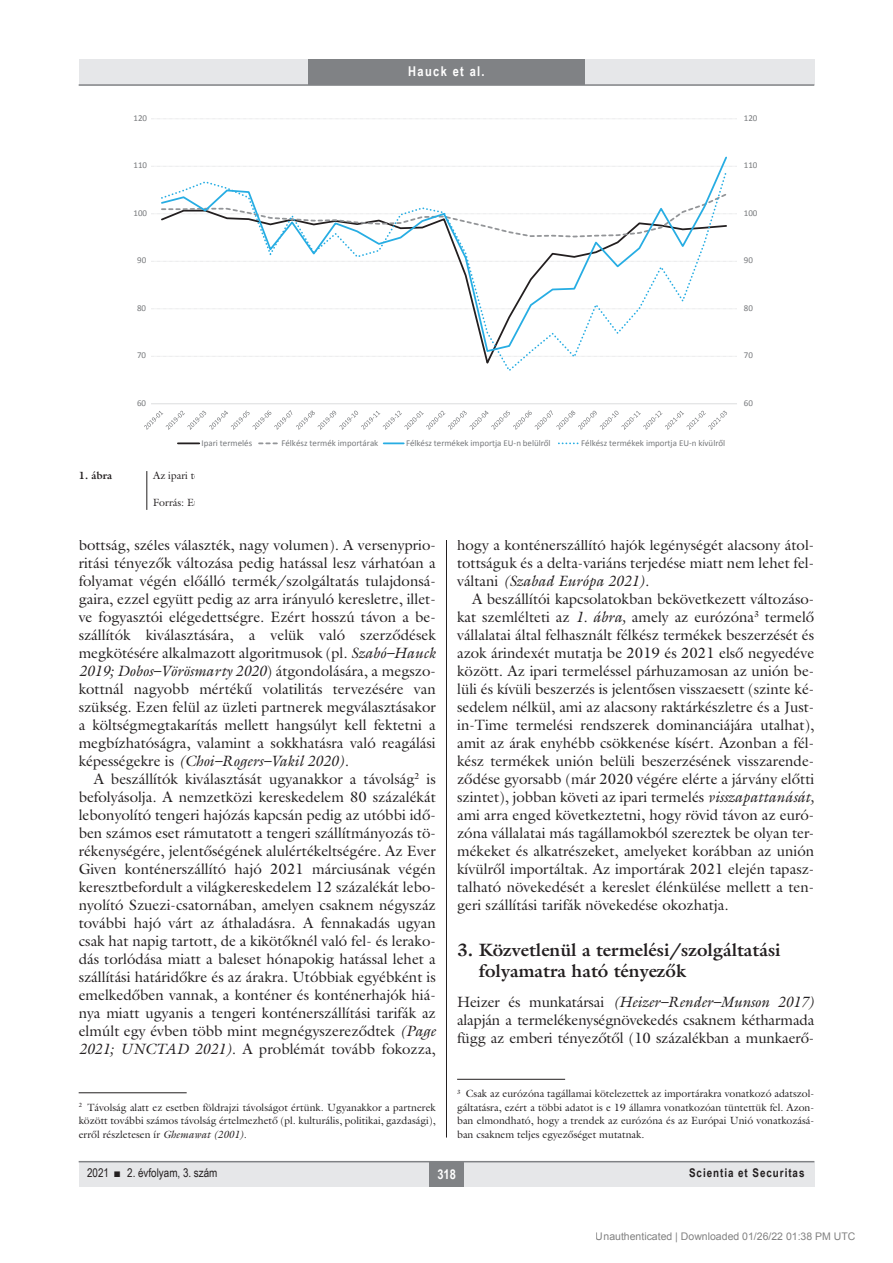
<style>
.page{position:relative;width:893px;height:1263px;background:#fff}
.page>*{position:absolute;margin:0;border:0;box-sizing:border-box;transform-origin:0 0}
.alcimbold{font:700 18px/21.6px "Galliard Reg";color:#231f20}
.Body_Text{font:15px/18px "Galliard Reg";color:#231f20;text-align:justify}
.Body_tompa{font:15px/18px "Galliard Reg";letter-spacing:-.01em;color:#231f20;text-align:justify}
.oldalszam{font:700 13.5px "Arial Narrow";letter-spacing:.1em;color:#fff}
.t1{font:12px "Arial Narrow";color:#231f20}
.t2{font:700 12px "Arial Narrow";letter-spacing:.08em;color:#231f20}
.kepalairas2{font:10.5px/13.5px "Galliard Reg";color:#231f20;text-align:justify}
.t3{font:10.5px "Arial";color:rgb(0 0 0/.5)}
.kepalairas1{font:700 10.5px "Galliard Reg";color:#231f20}
.t4{font:9px "Calibri";color:#76787b}
.s1{font-style:italic}
</style>
<div class="page">
<div style="left:79px;top:1161px;width:735px;height:25px;background:#e6e7e9"></div>
<hr style="left:79px;top:1161px;width:735px;height:1px;background:#808285">
<div style="left:430px;top:1161px;width:34px;height:25px;background:#808285"></div>
<div style="left:79px;top:60px;width:735px;height:25px;background:#e6e7e9"></div>
<div style="left:308px;top:60px;width:277px;height:25px;background:#808285"></div>
<hr style="left:79px;top:84px;width:735px;height:2px;background:#808285">
<hr style="left:446px;top:111px;width:1px;height:1026px;background:#231f20">
<hr style="left:79px;top:1092px;width:108px;height:1px;background:#231f20">
<hr style="left:457px;top:1079px;width:108px;height:1px;background:#231f20">
<svg style="left:151px;top:356px;width:586px;height:1px"></svg>
<svg style="left:151px;top:308px;width:586px;height:1px"></svg>
<svg style="left:151px;top:261px;width:586px;height:1px"></svg>
<svg style="left:151px;top:166px;width:586px;height:1px"></svg>
<svg style="left:151px;top:118px;width:586px;height:1px"></svg>
<hr style="left:151px;top:403px;width:586px;height:1px;background:#dcdddf">
<svg style="left:160px;top:155px;width:568px;height:14px"></svg>
<svg style="left:160px;top:169px;width:568px;height:204px"></svg>
<svg style="left:144px;top:410px;width:583px;height:20px"></svg>
<hr style="left:178px;top:442px;width:21px;height:2px;background:#231f20">
<svg style="left:259px;top:442px;width:19px;height:2px"></svg>
<hr style="left:384px;top:442px;width:20px;height:2px;background:#27ade3">
<svg style="left:559px;top:442px;width:20px;height:2px"></svg>
<hr style="left:146px;top:471px;width:1px;height:39px;background:#231f20">
<div style="left:196px;top:463px;width:697px;height:63px;background:#fff"></div>
<p class="t4" style="left:133px;top:112px;width:15px">120</p>
<p class="t4" style="left:133px;top:160px;width:15px">110</p>
<p class="t4" style="left:133px;top:207px;width:15px">100</p>
<p class="t4" style="left:137px;top:255px;width:11px">90</p>
<p class="t4" style="left:137px;top:302px;width:11px">80</p>
<p class="t4" style="left:137px;top:350px;width:11px">70</p>
<p class="t4" style="left:137px;top:397px;width:11px">60</p>
<p class="kepalairas1" style="left:79px;top:469px;width:35px">1. ábra</p>
<p class="oldalszam" style="left:408px;top:61px;width:78px">Hauck et al.</p>
<p class="t4" style="left:201px;top:437px;width:52px">Ipari termelés</p>
<p class="t4" style="left:281px;top:437px;width:99px">Félkész termék importárak</p>
<p class="t4" style="left:406px;top:437px;width:146px">Félkész termékek importja EU-n belülről</p>
<p class="t4" style="left:581px;top:437px;width:145px">Félkész termékek importja EU-n kívülről</p>
<p class="t4" style="left:744px;top:112px;width:15px">120</p>
<p class="t4" style="left:744px;top:160px;width:15px">110</p>
<p class="t4" style="left:744px;top:207px;width:15px">100</p>
<p class="t4" style="left:744px;top:255px;width:11px">90</p>
<p class="t4" style="left:744px;top:302px;width:11px">80</p>
<p class="t4" style="left:744px;top:350px;width:11px">70</p>
<p class="t4" style="left:744px;top:397px;width:11px">60</p>
<p class="Body_Text" style="left:79px;top:536px;width:359px">bottság, széles választék, nagy volumen). A versenyprio&shy;ritási tényezők változása pedig hatással lesz várhatóan a folyamat végén előálló termék/szolgáltatás tulajdonsá&shy;gaira, ezzel együtt pedig az arra irányuló keresletre, illet&shy;ve fogyasztói elégedettségre. Ezért hosszú távon a be&shy;szállítók kiválasztására, a velük való szerződések megkötésére alkalmazott algoritmusok (pl. <span class="s1">Szabó–Hauck 2019; Dobos–Vörösmarty 2020</span>) átgondolására, a megszo&shy;kottnál nagyobb mértékű volatilitás tervezésére van szükség. Ezen felül az üzleti partnerek megválasztásakor a költségmegtakarítás mellett hangsúlyt kell fektetni a megbízhatóságra, valamint a sokkhatásra való reagálási képességekre is <span class="s1">(Choi–Rogers–Vakil 2020).</span></p>
<p class="Body_Text" style="left:79px;top:770px;width:359px;text-indent:15px">A beszállítók kiválasztását ugyanakkor a távolság<sup>2</sup> is befolyásolja. A nemzetközi kereskedelem 80 százalékát lebonyolító tengeri hajózás kapcsán pedig az utóbbi idő&shy;ben számos eset rámutatott a tengeri szállítmányozás tö&shy;rékenységére, jelentőségének alulértékeltségére. Az Ever Given konténerszállító hajó 2021 márciusának végén keresztbefordult a világkereskedelem 12 százalékát lebo&shy;nyolító Szuezi-csatornában, amelyen csaknem négyszáz további hajó várt az áthaladásra. A fennakadás ugyan csak hat napig tartott, de a kikötőknél való fel- és lerako&shy;dás torlódása miatt a baleset hónapokig hatással lehet a szállítási határidőkre és az árakra. Utóbbiak egyébként is emelkedőben vannak, a konténer és konténerhajók hiá&shy;nya miatt ugyanis a tengeri konténerszállítási tarifák az elmúlt egy évben több mint megnégyszereződtek <span class="s1">(Page 2021; UNCTAD 2021).</span> A problémát tovább fokozza,</p>
<p class="kepalairas2" style="left:79px;top:1100px;width:359px"><sup>2</sup> Távolság alatt ez esetben földrajzi távolságot értünk. Ugyanakkor a partnerek között további számos távolság értelmezhető (pl. kulturális, politikai, gazdasági), erről részletesen ír <span class="s1">Ghemawat (2001).</span></p>
<p class="Body_Text" style="left:457px;top:536px;width:359px">hogy a konténerszállító hajók legénységét alacsony átol&shy;tottságuk és a delta-variáns terjedése miatt nem lehet fel&shy;váltani <span class="s1">(Szabad Európa 2021).</span></p>
<p class="Body_Text" style="left:457px;top:590px;width:359px;text-align:left;text-indent:15px">A beszállítói kapcsolatokban bekövetkezett változáso&shy;kat szemlélteti az <span class="s1">1. ábra,</span> amely az eurózóna<sup>3</sup> termelő vállalatai által felhasznált félkész termékek beszerzését és azok árindexét mutatja be 2019 és 2021 első negyedéve között. Az ipari termeléssel párhuzamosan az unión be&shy;lüli és kívüli beszerzés is jelentősen visszaesett (szinte ké&shy;sedelem nélkül, ami az alacsony raktárkészletre és a Just&shy;in-Time termelési rendszerek dominanciájára utalhat), amit az árak enyhébb csökkenése kísért. Azonban a fél&shy;kész termékek unión belüli beszerzésének visszarende&shy;ződése gyorsabb (már 2020 végére elérte a járvány előtti szintet), jobban követi az ipari termelés <span class="s1">visszapattanását, </span>ami arra enged következtetni, hogy rövid távon az euró&shy;zóna vállalatai más tagállamokból szereztek be olyan ter&shy;mékeket és alkatrészeket, amelyeket korábban az unión kívülről importáltak. Az importárak 2021 elején tapasz&shy;talható növekedését a kereslet élénkülése mellett a ten&shy;geri szállítási tarifák növekedése okozhatja.</p>
<p class="alcimbold" style="left:479px;top:938px;width:303px;text-indent:-22px">3. Közvetlenül a termelési/szolgáltatási folyamatra ható tényezők</p>
<p class="Body_tompa" style="left:457px;top:993px;width:359px">Heizer és munkatársai <span class="s1">(Heizer–Render–Munson 2017) </span>alapján a termelékenységnövekedés csaknem kétharmada függ az emberi tényezőtől (10 százalékban a munkaerő-</p>
<p class="kepalairas2" style="left:457px;top:1086px;width:359px"><sup>3</sup> Csak az eurózóna tagállamai kötelezettek az importárakra vonatkozó adatszol&shy;gáltatásra, ezért a többi adatot is e 19 államra vonatkozóan tüntettük fel. Azon&shy;ban elmondható, hogy a trendek az eurózóna és az Európai Unió vonatkozásá&shy;ban csaknem teljes egyezőséget mutatnak.</p>
<p class="t1" style="left:87px;top:1164px;width:132px">2021 ■ 2. évfolyam, 3. szám</p>
<p class="oldalszam" style="left:437px;top:1163px;width:20px">318</p>
<p class="t2" style="left:689px;top:1164px;width:117px">Scientia et Securitas</p>
<p class="t3" style="left:596px;top:1231px;width:261px">Unauthenticated | Downloaded 01/26/22 01:38 PM UTC</p>
</div>
